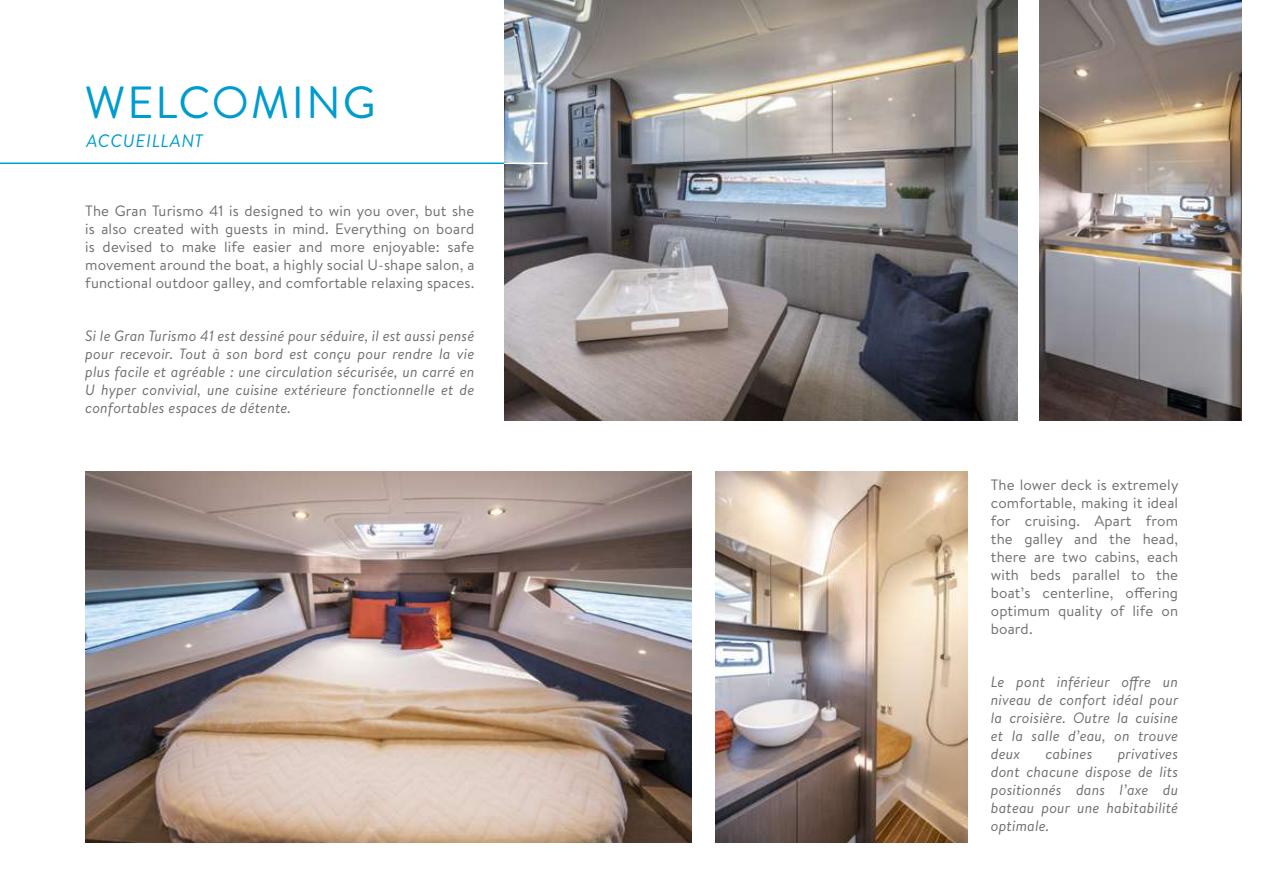
<style>
.page{position:relative;width:1263px;height:893px;background:#fff}
.page>*{position:absolute;margin:0;border:0;box-sizing:border-box;transform-origin:0 0}
.t1{font:45px "Brandon Text";letter-spacing:.05em;color:#009cd0}
.t2{font:italic 18px "Brandon Grotesque";letter-spacing:.04em;color:#009cd0}
.t3{font:italic 15px/18px "Brandon Text";letter-spacing:.01em;color:#706f6f;text-align:justify}
.t4{font:15px/18px "Brandon Text";letter-spacing:.01em;color:#706f6f;text-align:justify}
</style>
<div class="page">
<img style="left:85px;top:472px;width:607px;height:371px">
<img style="left:715px;top:472px;width:252px;height:371px">
<img style="left:1039px;top:0;width:203px;height:421px">
<img style="left:504px;top:0;width:514px;height:421px">
<hr style="left:0;top:163px;width:504px;height:1px;background:#009cd0">
<hr style="left:504px;top:163px;width:44px;height:1px;background:#fff">
<h1 class="t1" style="left:85px;top:72px;width:292px">WELCOMING</h1>
<p class="t2" style="left:86px;top:128px;width:118px">ACCUEILLANT</p>
<p class="t4" style="left:85px;top:202px;width:391px">The Gran Turismo 41 is designed to win you over, but she is also created with guests in mind. Everything on board is devised to make life easier and more enjoyable: safe movement around the boat, a highly social U-shape salon, a functional outdoor galley, and comfortable relaxing spaces.</p>
<p class="t3" style="left:85px;top:327px;width:391px">Si le Gran Turismo 41 est dessiné pour séduire, il est aussi pensé pour recevoir. Tout à son bord est conçu pour rendre la vie plus facile et agréable : une circulation sécurisée, un carré en U hyper convivial, une cuisine extérieure fonctionnelle et de confortables espaces de détente.</p>
<p class="t4" style="left:991px;top:475px;width:189px">The lower deck is extremely comfortable, making it ideal for cruising. Apart from the galley and the head, there are two cabins, each with beds parallel to the boat’s centerline, offering optimum quality of life on board.</p>
<p class="t3" style="left:991px;top:672px;width:189px">Le pont inférieur offre un niveau de confort idéal pour la croisière. Outre la cuisine et la salle d’eau, on trouve deux</p>
<p class="t3" style="left:1045px;top:744px;width:49px">cabines</p>
<p class="t3" style="left:991px;top:744px;width:189px;text-indent:127px">privatives dont chacune dispose de lits positionnés dans l’axe du bateau pour une habitabilité optimale.</p>
</div>
